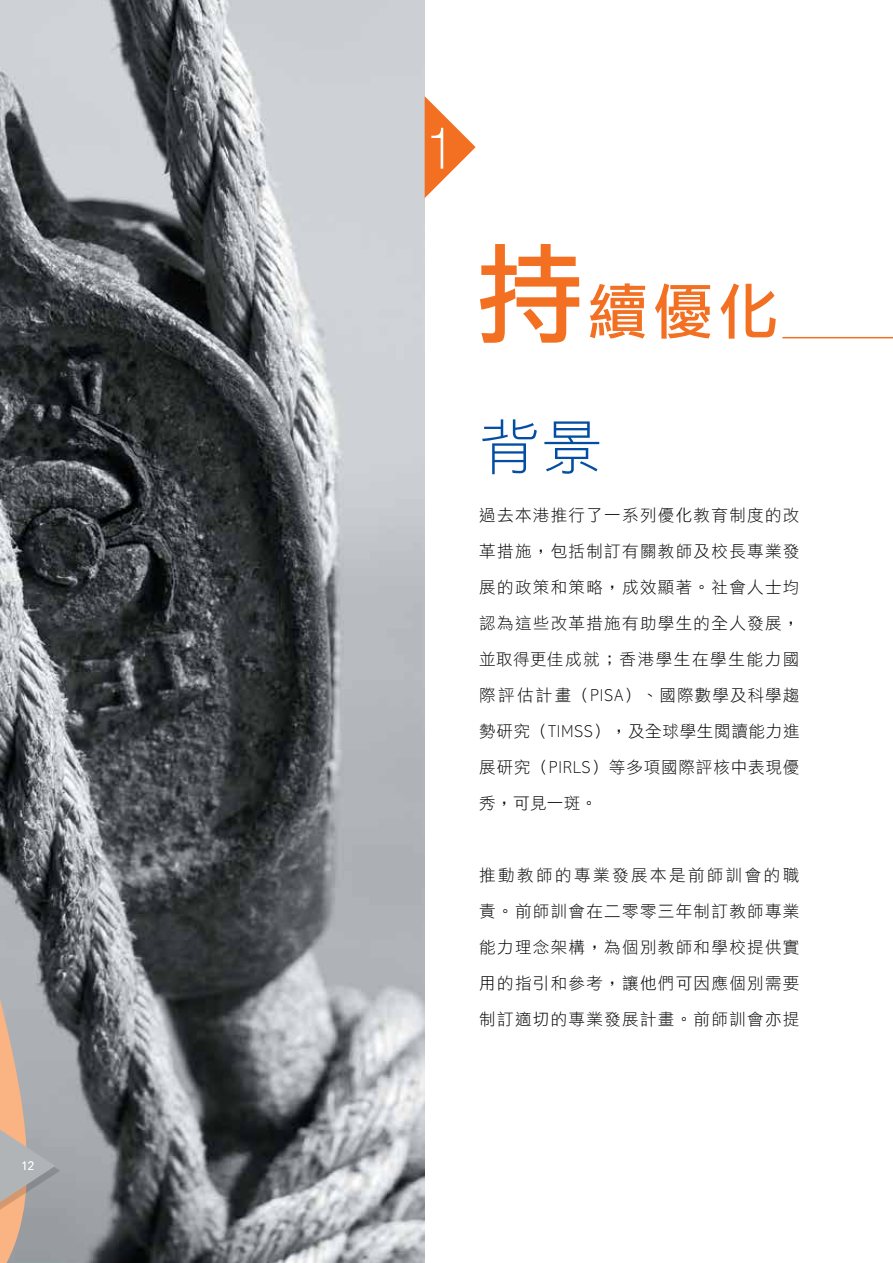
<style>
.page{position:relative;width:893px;height:1263px;background:#fff}
.page>*{position:absolute;margin:0;border:0;box-sizing:border-box;transform-origin:0 0}
.t1{font:60px "DF Li Hei Md HK BF";color:#f36f21}
.t2{font:60px "DF Li Hei Lt HK BF";color:#034ea2}
.t3{font:60px "DF Li Hei Lt HK BF";color:#fff}
.t4{font:16.5px/36px "DF Li Hei Lt HK BF";letter-spacing:.075em;color:#000;text-align:justify}
.t5{font:300 12px "Avenir";color:#fff}
.s1{font-size:108px}
</style>
<div class="page">
<img style="left:0;top:0;width:425px;height:1263px">
<svg style="left:0;top:779px;width:120px;height:484px;background:#838385"></svg>
<div style="left:0;top:1125px;width:60px;height:90px;background:#000;opacity:.15"></div>
<svg style="left:0;top:1121px;width:55px;height:89px;background:#b4aba6"></svg>
<hr style="left:782px;top:337px;width:111px;height:1px;background:#f36f21">
<svg style="left:425px;top:96px;width:51px;height:102px"></svg>
<p class="t5" style="left:21px;top:1159px;width:14px">12</p>
<h1 class="t3" style="left:425px;top:117px;width:35px">1</h1>
<h1 class="t1" style="left:476px;top:281px;width:304px"><span class="s1">持</span>續優化</h1>
<h1 class="t2" style="left:479px;top:417px;width:124px">背景</h1>
<p class="t4" style="left:479px;top:498px;width:322px">過去本港推行了一系列優化教育制度的改革措施，包括制訂有關教師及校長專業發展的政策和策略，成效顯著。社會人士均認為這些改革措施有助學生的全人發展，並取得更佳成就；香港學生在學生能力國際評估計畫（PISA）、國際數學及科學趨勢研究（TIMSS），及全球學生閱讀能力進展研究（PIRLS）等多項國際評核中表現優秀，可見一斑。</p>
<p class="t4" style="left:479px;top:858px;width:322px">推動教師的專業發展本是前師訓會的職責。前師訓會在二零零三年制訂教師專業能力理念架構，為個別教師和學校提供實用的指引和參考，讓他們可因應個別需要制訂適切的專業發展計畫。前師訓會亦提</p>
</div>
